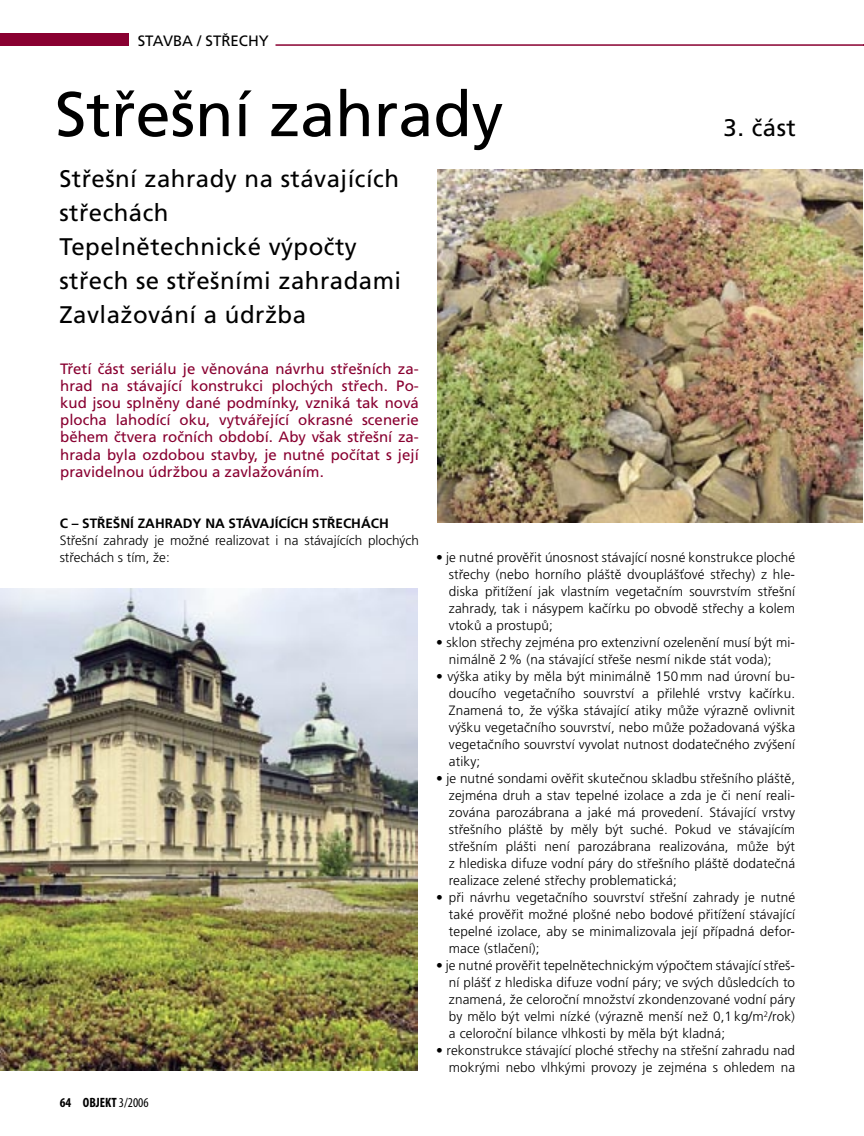
<style>
.page{position:relative;width:864px;height:1136px;background:#fff}
.page>*{position:absolute;margin:0;border:0;box-sizing:border-box;transform-origin:0 0}
.t1{font:63px "Frutiger CE";color:#000}
.Odstavcový_styl_1{font:24px/34px "Frutiger CE";letter-spacing:.02em;color:#000}
.t2{font:15px/17px "Frutiger CE";color:#890031;text-align:justify}
.t3{font:15px "Frutiger CE";color:#000}
.Odstavcový_styl_1-2{font:300 13.5px/17px "Frutiger CE";letter-spacing:.01em;color:#000;text-align:justify}
.Odstavcový_styl_1-3{font:700 13.5px "Frutiger CE";color:#000}
.t4{font:700 condensed 13.5px "Myriad Pro";color:#000}
.s1{font-weight:400}
</style>
<div class="page">
<hr style="left:275px;top:44px;width:588px;height:2px;background:#890031">
<img style="left:0;top:588px;width:417px;height:482px">
<img style="left:437px;top:169px;width:425px;height:353px">
<div style="left:0;top:33px;width:128px;height:13px;background:#890031"></div>
<p class="t3" style="left:138px;top:32px;width:133px">STAVBA / STŘECHY</p>
<p class="t1" style="left:55px;top:78px;width:450px">Střešní zahrady</p>
<p class="Odstavcový_styl_1" style="left:59px;top:162px;width:341px">Střešní zahrady na stávajících střechách</p>
<p class="Odstavcový_styl_1" style="left:59px;top:230px;width:343px">Tepelnětechnické výpočty střech se střešními zahradami</p>
<p class="Odstavcový_styl_1" style="left:59px;top:298px;width:248px">Zavlažování a údržba</p>
<p class="Odstavcový_styl_1" style="left:723px;top:111px;width:74px">3. část</p>
<p class="t2" style="left:60px;top:360px;width:360px">Třetí část seriálu je věnována návrhu střešních za&shy;hrad na stávající konstrukci plochých střech. Po&shy;kud jsou splněny dané podmínky, vzniká tak nová plocha lahodící oku, vytvářející okrasné scenerie během čtvera ročních období. Aby však střešní za&shy;hrada byla ozdobou stavby, je nutné počítat s její pravidelnou údržbou a zavlažováním.</p>
<p class="Odstavcový_styl_1-3" style="left:60px;top:515px;width:330px">C – STŘEŠNÍ ZAHRADY NA STÁVAJÍCÍCH STŘECHÁCH</p>
<p class="Odstavcový_styl_1-2" style="left:60px;top:531px;width:361px">Střešní zahrady je možné realizovat i na stávajících plochých střechách s tím, že:</p>
<p class="t4" style="left:60px;top:1094px;width:13px">64</p>
<p class="t4" style="left:83px;top:1094px;width:67px">OBJEKT <span class="s1">3/2006</span></p>
<p class="Odstavcový_styl_1-2" style="left:448px;top:548px;width:347px;text-indent:-13px">• je nutné prověřit únosnost stávající nosné konstrukce ploché střechy (nebo horního pláště dvouplášťové střechy) z hle&shy;diska přitížení jak vlastním vegetačním souvrstvím střešní zahrady, tak i násypem kačírku po obvodě střechy a kolem vtoků a prostupů;</p>
<p class="Odstavcový_styl_1-2" style="left:448px;top:633px;width:347px;text-indent:-13px">• sklon střechy zejména pro extenzivní ozelenění musí být mi&shy;nimálně 2 % (na stávající střeše nesmí nikde stát voda);</p>
<p class="Odstavcový_styl_1-2" style="left:448px;top:667px;width:347px;text-indent:-13px">• výška atiky by měla být minimálně 150 mm nad úrovní bu&shy;doucího vegetačního souvrství a přilehlé vrstvy kačírku.<br>Znamená to, že výška stávající atiky může výrazně ovlivnit výšku vegetačního souvrství, nebo může požadovaná výška vegetačního souvrství vyvolat nutnost dodatečného zvýšení atiky;</p>
<p class="Odstavcový_styl_1-2" style="left:448px;top:769px;width:347px;text-indent:-13px">• je nutné sondami ověřit skutečnou skladbu střešního pláště, zejména druh a stav tepelné izolace a zda je či není reali&shy;zována parozábrana a jaké má provedení. Stávající vrstvy střešního pláště by měly být suché. Pokud ve stávajícím střešním plášti není parozábrana realizována, může být z hlediska difuze vodní páry do střešního pláště dodatečná realizace zelené střechy problematická;</p>
<p class="Odstavcový_styl_1-2" style="left:448px;top:888px;width:347px;text-indent:-13px">• při návrhu vegetačního souvrství střešní zahrady je nutné také prověřit možné plošné nebo bodové přitížení stávající tepelné izolace, aby se minimalizovala její případná defor&shy;mace (stlačení);</p>
<p class="Odstavcový_styl_1-2" style="left:448px;top:956px;width:347px;text-indent:-13px">• je nutné prověřit tepelnětechnickým výpočtem stávající střeš&shy;ní plášť z hlediska difuze vodní páry; ve svých důsledcích to znamená, že celoroční množství zkondenzované vodní páry by mělo být velmi nízké (výrazně menší než 0,1 kg/m<sup>2</sup>/rok) a celoroční bilance vlhkosti by měla být kladná;</p>
<p class="Odstavcový_styl_1-2" style="left:436px;top:1041px;width:360px;text-align:right">• rekonstrukce stávající ploché střechy na střešní zahradu nad mokrými nebo vlhkými provozy je zejména s ohledem na</p>
</div>
